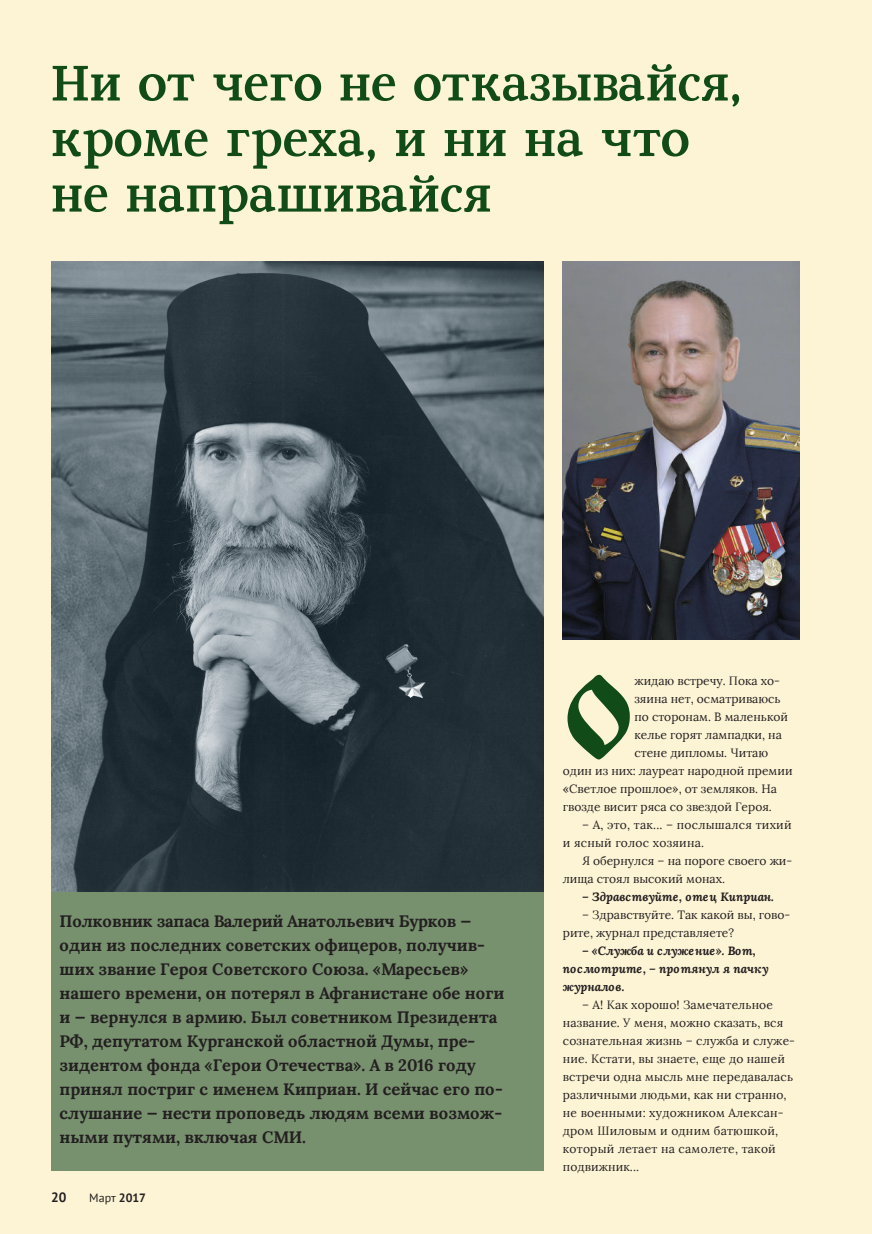
<style>
.page{position:relative;width:872px;height:1234px;background:#fff}
.page>*{position:absolute;margin:0;border:0;box-sizing:border-box;transform-origin:0 0}
.t1{font:118.2px "Cyrillic Old";color:#114c18}
.t2{font:67.5px/55.5px "Fowviel";color:#114c18}
.t3{font:700 16.5px/24px "Lora";color:#231f20}
.t4{font:700 13.5px "PT Sans";color:#231f20}
.t5{font:12px/18px "Lora";letter-spacing:.01em;color:#231f20}
.t6{font:italic 700 12px/18px "Lora";color:#231f20}
.t7{font:12px "PT Sans";color:#231f20}
.s1{font-weight:700}
</style>
<div class="page">
<div style="left:0;top:0;width:872px;height:1233px;background:#fdf4d5"></div>
<div style="left:51px;top:855px;width:493px;height:315px;background:#77906e"></div>
<img style="left:51px;top:261px;width:493px;height:630px">
<img style="left:563px;top:261px;width:236px;height:378px">
<h2 class="t2" style="left:51px;top:56px;width:692px">Ни от чего не отказывайся, кроме греха, и ни на что не напрашивайся</h2>
<p class="t3" style="left:60px;top:908px;width:446px">Полковник запаса Валерий Анатольевич Бурков — один из последних советских офицеров, получив&shy;ших звание Героя Советского Союза. «Маресьев» нашего времени, он потерял в Афганистане обе ноги и — вернулся в армию. Был советником Президента РФ, депутатом Курганской областной Думы, пре&shy;зидентом фонда «Герои Отечества». А в 2016 году принял постриг с именем Киприан. И сейчас его по&shy;слушание — нести проповедь людям всеми возмож&shy;ными путями, включая СМИ.</p>
<p class="t4" style="left:51px;top:1187px;width:17px">20</p>
<p class="t7" style="left:89px;top:1189px;width:58px">Март <span class="s1">2017</span></p>
<h1 class="t1" style="left:563px;top:653px;width:73px">О</h1>
<p class="t5" style="left:634px;top:671px;width:147px">жидаю встречу. Пока хо-</p>
<p class="t5" style="left:634px;top:689px;width:148px">зяина нет, осматриваюсь</p>
<p class="t5" style="left:634px;top:707px;width:155px">по сторонам. В маленькой</p>
<p class="t5" style="left:634px;top:725px;width:149px">келье горят лампадки, на</p>
<p class="t5" style="left:634px;top:743px;width:135px">стене дипломы. Читаю</p>
<p class="t5" style="left:563px;top:761px;width:231px">один из них: лауреат народной премии</p>
<p class="t5" style="left:563px;top:779px;width:215px">«Светлое прошлое», от земляков. На</p>
<p class="t5" style="left:563px;top:797px;width:210px">гвозде висит ряса со звездой Героя.</p>
<p class="t5" style="left:563px;top:815px;width:230px;text-indent:19px">– А, это, так... – послышался тихий и ясный голос хозяина.</p>
<p class="t5" style="left:563px;top:851px;width:231px;text-indent:19px">Я обернулся – на пороге своего жи&shy;лища стоял высокий монах.</p>
<p class="t6" style="left:582px;top:887px;width:193px">– Здравствуйте, отец Киприан.</p>
<p class="t5" style="left:563px;top:905px;width:229px;text-indent:19px">– Здравствуйте. Так какой вы, гово&shy;рите, журнал представляете?</p>
<p class="t6" style="left:563px;top:941px;width:207px;text-indent:19px">– «Служба и служение». Вот, посмотрите, – протянул я пачку журналов.</p>
<p class="t5" style="left:563px;top:995px;width:234px;text-indent:19px">– А! Как хорошо! Замечательное название. У меня, можно сказать, вся сознательная жизнь – служба и служе&shy;ние. Кстати, вы знаете, еще до нашей встречи одна мысль мне передавалась различными людьми, как ни странно, не военными: художником Алексан&shy;дром Шиловым и одним батюшкой, который летает на самолете, такой подвижник...</p>
</div>
